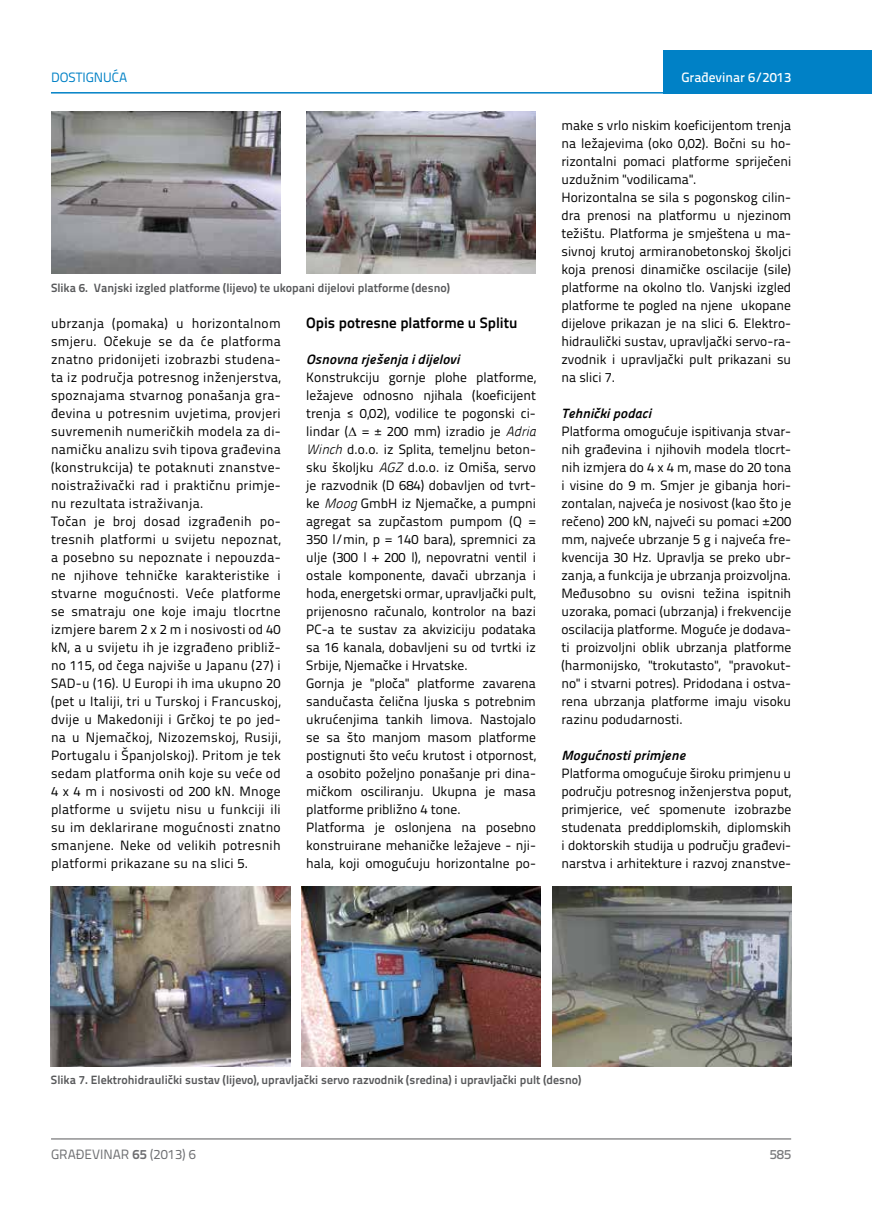
<style>
.page{position:relative;width:872px;height:1212px;background:#fff}
.page>*{position:absolute;margin:0;border:0;box-sizing:border-box;transform-origin:0 0}
.t1{font:700 15px "Titillium Text 22 L";color:#000}
.t2{font:13.5px/18px "Titillium Text 22 L";color:#000}
.t3{font:13.5px/18px "Titillium Text 22 L";letter-spacing:.02em;color:#000}
.t4{font:italic 13.5px "Panefresco 800 wt";color:#000}
.t5{font:13.5px "Titillium Text 22 L";color:#6d6e71}
.t6{font:500 13.5px "Titillium Text 22 L";color:#fff}
.t7{font:13.5px "Titillium Text 22 L";color:#0081c6}
.t8{font:500 13.5px "Titillium Text 22 L";color:#797a7d}
.t9{font:700 12px "Titillium Text 22 L";color:#58595b}
.s1{font-family:"Panefresco 250 wt";font-style:italic}
.s2{font-weight:700}
</style>
<div class="page">
<hr style="left:51px;top:1139px;width:740px;height:1px;background:#58595b">
<div style="left:663px;top:50px;width:209px;height:44px;background:#0081c6"></div>
<hr style="left:51px;top:92px;width:821px;height:2px;background:#0081c6">
<img style="left:51px;top:887px;width:239px;height:180px">
<img style="left:302px;top:886px;width:239px;height:181px">
<img style="left:552px;top:887px;width:239px;height:179px">
<img style="left:51px;top:112px;width:230px;height:162px">
<img style="left:306px;top:112px;width:230px;height:162px">
<p class="t7" style="left:51px;top:68px;width:78px">DOSTIGNUĆA</p>
<p class="t6" style="left:681px;top:67px;width:111px">Građevinar 6/2013</p>
<p class="t9" style="left:51px;top:278px;width:400px">Slika 6. Vanjski izgled platforme (lijevo) te ukopani dijelovi platforme (desno)</p>
<p class="t3" style="left:51px;top:313px;width:231px">ubrzanja (pomaka) u horizontalnom smjeru. Očekuje se da će platforma znatno pridonijeti izobrazbi studena&shy;ta iz područja potresnog inženjerstva, spoznajama stvarnog ponašanja gra&shy;đevina u potresnim uvjetima, provjeri suvremenih numeričkih modela za di&shy;namičku analizu svih tipova građevina (konstrukcija) te potaknuti znanstve&shy;noistraživački rad i praktičnu primje&shy;nu rezultata istraživanja.<br>Točan je broj dosad izgrađenih po&shy;tresnih platformi u svijetu nepoznat, a posebno su nepoznate i nepouzda&shy;ne njihove tehničke karakteristike i stvarne mogućnosti. Veće platforme se smatraju one koje imaju tlocrtne izmjere barem 2 x 2 m i nosivosti od 40 kN, a u svijetu ih je izgrađeno približ&shy;no 115, od čega najviše u Japanu (27) i SAD-u (16). U Europi ih ima ukupno 20 (pet u Italiji, tri u Turskoj i Francuskoj, dvije u Makedoniji i Grčkoj te po jed&shy;na u Njemačkoj, Nizozemskoj, Rusiji, Portugalu i Španjolskoj). Pritom je tek sedam platforma onih koje su veće od 4 x 4 m i nosivosti od 200 kN. Mnoge platforme u svijetu nisu u funkciji ili su im deklarirane mogućnosti znatno smanjene. Neke od velikih potresnih platformi prikazane su na slici 5.</p>
<p class="t1" style="left:306px;top:311px;width:213px">Opis potresne platforme u Splitu</p>
<p class="t4" style="left:306px;top:349px;width:155px">Osnovna rješenja i dijelovi</p>
<p class="t2" style="left:306px;top:367px;width:231px">Konstrukciju gornje plohe platforme, ležajeve odnosno njihala (koeficijent trenja ≤ 0,02), vodilice te pogonski ci&shy;lindar ( = ± 200 mm) izradio je <span class="s1">Adria Winch</span> d.o.o. iz Splita, temeljnu beton&shy;sku školjku <span class="s1">AGZ</span> d.o.o. iz Omiša, servo je razvodnik (D 684) dobavljen od tvrt&shy;ke <span class="s1">Moog</span> GmbH iz Njemačke, a pumpni agregat sa zupčastom pumpom (Q = 350 l/min, p = 140 bara), spremnici za ulje (300 l + 200 l), nepovratni ventil i ostale komponente, davači ubrzanja i hoda, energetski ormar, upravljački pult, prijenosno računalo, kontrolor na bazi PC-a te sustav za akviziciju podataka sa 16 kanala, dobavljeni su od tvrtki iz Srbije, Njemačke i Hrvatske.<br>Gornja je "ploča" platforme zavarena sandučasta čelična ljuska s potrebnim ukrućenjima tankih limova. Nastojalo se sa što manjom masom platforme postignuti što veću krutost i otpornost, a osobito poželjno ponašanje pri dina&shy;mičkom osciliranju. Ukupna je masa platforme približno 4 tone.<br>Platforma je oslonjena na posebno konstruirane mehaničke ležajeve - nji&shy;hala, koji omogućuju horizontalne po-</p>
<p class="t2" style="left:561px;top:115px;width:231px">make s vrlo niskim koeficijentom trenja na ležajevima (oko 0,02). Bočni su ho&shy;rizontalni pomaci platforme spriječeni uzdužnim "vodilicama".<br>Horizontalna se sila s pogonskog cilin&shy;dra prenosi na platformu u njezinom težištu. Platforma je smještena u ma&shy;sivnoj krutoj armiranobetonskoj školjci koja prenosi dinamičke oscilacije (sile) platforme na okolno tlo. Vanjski izgled platforme te pogled na njene ukopane dijelove prikazan je na slici 6. Elektro&shy;hidraulički sustav, upravljački servo-ra&shy;zvodnik i upravljački pult prikazani su na slici 7.</p>
<p class="t4" style="left:561px;top:403px;width:91px">Tehnički podaci</p>
<p class="t2" style="left:561px;top:421px;width:231px;text-align:justify">Platforma omogućuje ispitivanja stvar&shy;nih građevina i njihovih modela tlocrt&shy;nih izmjera do 4 x 4 m, mase do 20 tona i visine do 9 m. Smjer je gibanja hori&shy;zontalan, najveća je nosivost (kao što je rečeno) 200 kN, najveći su pomaci ±200 mm, najveće ubrzanje 5 g i najveća fre&shy;kvencija 30 Hz. Upravlja se preko ubr&shy;zanja, a funkcija je ubrzanja proizvoljna.<br>Međusobno su ovisni težina ispitnih uzoraka, pomaci (ubrzanja) i frekvencije oscilacija platforme. Moguće je dodava&shy;ti proizvoljni oblik ubrzanja platforme (harmonijsko, "trokutasto", "pravokut&shy;no" i stvarni potres). Pridodana i ostva&shy;rena ubrzanja platforme imaju visoku razinu podudarnosti.</p>
<p class="t4" style="left:561px;top:745px;width:126px">Mogućnosti primjene</p>
<p class="t2" style="left:561px;top:763px;width:231px;text-align:justify">Platforma omogućuje široku primjenu u području potresnog inženjerstva poput, primjerice, već spomenute izobrazbe studenata preddiplomskih, diplomskih i doktorskih studija u području građevi&shy;narstva i arhitekture i razvoj znanstve-</p>
<p class="t9" style="left:51px;top:1071px;width:532px">Slika 7. Elektrohidraulički sustav (lijevo), upravljački servo razvodnik (sredina) i upravljački pult (desno)</p>
<p class="t5" style="left:51px;top:1144px;width:146px">GRAĐEVINAR <span class="s2">65</span> (2013) 6</p>
<p class="t8" style="left:769px;top:1144px;width:23px">585</p>
</div>
